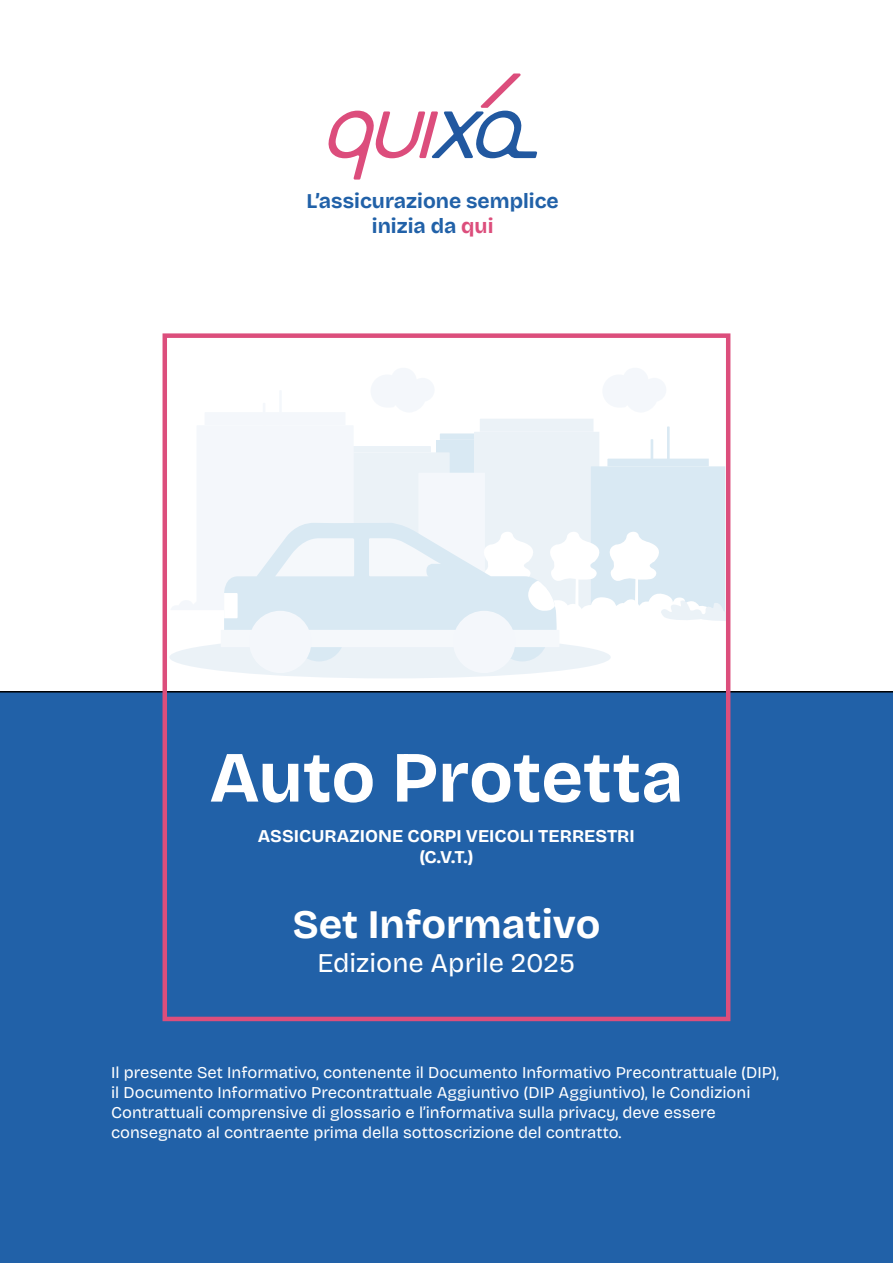
<style>
.page{position:relative;width:893px;height:1263px;background:#fff}
.page>*{position:absolute;margin:0;border:0;box-sizing:border-box;transform-origin:0 0}
.t1{font:700 72px "Bricolage Grotesque";color:#fff}
.t2{font:700 40.5px "Bricolage Grotesque";color:#fff}
.t3{font:27px "Bricolage Grotesque";color:#fff}
.t4{font:700 21px/25.2px "Bricolage Grotesque";color:#2161a8;text-align:center}
.t5{font:700 18px/21.6px "Bricolage Grotesque";color:#fff;text-align:center}
.t6{font:16.5px/19.8px "Bricolage Grotesque";color:#fff}
.s1{color:#dc4e7c}
</style>
<div class="page">
<div style="left:0;top:691px;width:893px;height:572px;background:#2161a8"></div>
<div style="left:163px;top:333px;width:567px;height:688px;border:4px solid #dc4e7c"></div>
<div style="left:169px;top:636px;width:442px;height:42px;background:#ebf2f7;border-radius:50%"></div>
<div style="left:293px;top:610px;width:51px;height:51px;background:#d9e9f3;border-radius:50%"></div>
<div style="left:497px;top:610px;width:51px;height:51px;background:#d9e9f3;border-radius:50%"></div>
<div style="left:221px;top:630px;width:338px;height:17px;background:#f5f8fb"></div>
<div style="left:249px;top:611px;width:62px;height:62px;background:#f4f7fb;border-radius:50%"></div>
<div style="left:453px;top:611px;width:62px;height:62px;background:#f4f7fb;border-radius:50%"></div>
<svg style="left:171px;top:368px;width:554px;height:262px"></svg>
<svg style="left:328px;top:73px;width:209px;height:107px"></svg>
<p class="t4" style="left:307px;top:188px;width:254px">L’assicurazione semplice inizia da <span class="s1">qui</span></p>
<h1 class="t1" style="left:209px;top:719px;width:475px">Auto Protetta</h1>
<p class="t5" style="left:258px;top:824px;width:378px">ASSICURAZIONE CORPI VEICOLI TERRESTRI (C.V.T.)</p>
<h2 class="t2" style="left:292px;top:891px;width:309px">Set Informativo</h2>
<h3 class="t3" style="left:318px;top:942px;width:259px">Edizione Aprile 2025</h3>
<p class="t6" style="left:111px;top:1062px;width:669px">Il presente Set Informativo, contenente il Documento Informativo Precontrattuale (DIP), il Documento Informativo Precontrattuale Aggiuntivo (DIP Aggiuntivo), le Condizioni Contrattuali comprensive di glossario e l’informativa sulla privacy, deve essere consegnato al contraente prima della sottoscrizione del contratto.</p>
</div>
